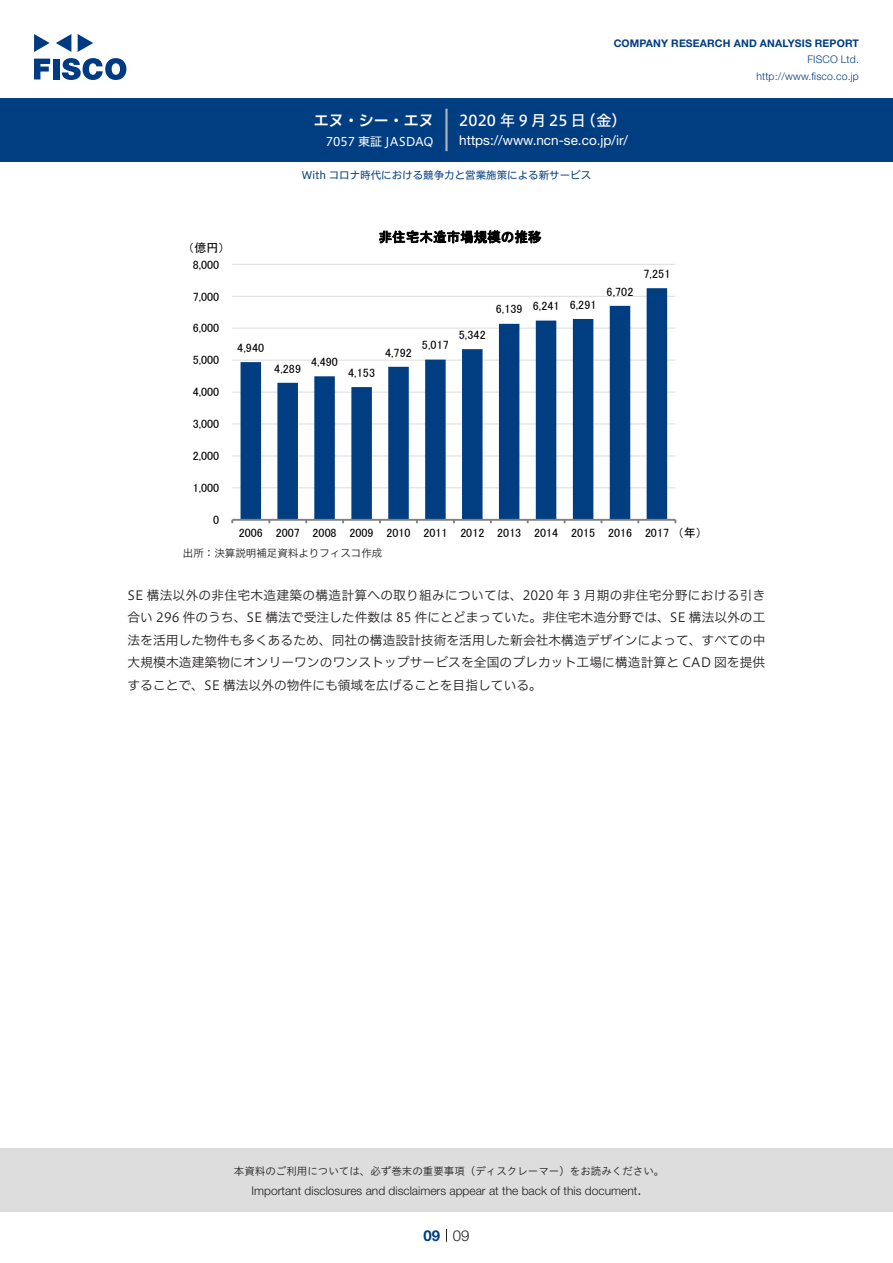
<style>
.page{position:relative;width:893px;height:1263px;background:#fff}
.page>*{position:absolute;margin:0;border:0;box-sizing:border-box;transform-origin:0 0}
.t1{font:15px "Hiragino UD Sans F Std N W5";letter-spacing:.21em;color:#fff}
.t2{font:15px "Hiragino UD Sans F Std N W6";color:#fff}
.t3{font:300 15px "Helvetica Neue LT Std";color:#231f20}
.t4{font:700 15px "Helvetica Neue LT Std";color:#003d81}
.t5{font:13.5px "Helvetica Neue LT Std";color:#fff}
.t6{font:13.5px "MS P Gothic";letter-spacing:.01em;color:#000}
.t7{font:12.75px/22.5px "Hiragino UD Sans F Std N W3";color:#231f20;text-align:justify}
.t8{font:12.15px "MS P Gothic";letter-spacing:.005em;color:#000}
.t9{font:12px "MS P Gothic";letter-spacing:.005em;color:#000}
.t10{font:300 12px "Helvetica Neue LT Std";color:#231f20}
.t11{font:12px "Hiragino UD Sans F Std N W4";color:#fff}
.t12{font:10.5px "Hiragino UD Sans Std W3";color:#231f20}
.t13{font:700 10.5px "Helvetica Neue LT Std";letter-spacing:.015em;color:#003d81}
.t14{font:300 10.5px/16.5px "Helvetica Neue LT Std";letter-spacing:.015em;color:#003d81;text-align:right}
.t15{font:10.5px "Hiragino UD Sans F Std N W4";color:#003d81}
.t16{font:10.5px "Hiragino UD Sans F Std N W3";color:#231f20}
</style>
<div class="page">
<div style="left:0;top:1148px;width:893px;height:64px;background:#ddd"></div>
<svg style="left:34px;top:59px;width:16px;height:20px"></svg>
<div style="left:53px;top:59px;width:6px;height:20px;background:#003a83"></div>
<svg style="left:62px;top:58px;width:64px;height:22px"></svg>
<svg style="left:34px;top:34px;width:16px;height:18px"></svg>
<svg style="left:78px;top:34px;width:15px;height:18px"></svg>
<svg style="left:56px;top:34px;width:15px;height:18px"></svg>
<div style="left:0;top:98px;width:893px;height:64px;background:#003d81"></div>
<hr style="left:445px;top:109px;width:3px;height:42px;background:#b5b5b6">
<svg style="left:446px;top:1229px;width:1px;height:13px"></svg>
<hr style="left:232px;top:487px;width:443px;height:1px;background:#ddd">
<hr style="left:232px;top:456px;width:443px;height:1px;background:#ddd">
<hr style="left:232px;top:424px;width:443px;height:1px;background:#ddd">
<hr style="left:232px;top:392px;width:443px;height:1px;background:#ddd">
<hr style="left:232px;top:360px;width:443px;height:1px;background:#ddd">
<hr style="left:232px;top:328px;width:443px;height:1px;background:#ddd">
<hr style="left:232px;top:296px;width:443px;height:1px;background:#ddd">
<hr style="left:232px;top:264px;width:443px;height:1px;background:#ddd">
<svg style="left:241px;top:288px;width:426px;height:231px"></svg>
<hr style="left:232px;top:519px;width:443px;height:2px;background:#808080">
<p class="t2" style="left:314px;top:109px;width:122px">エヌ・シー・エヌ</p>
<p class="t11" style="left:326px;top:132px;width:109px">7057 東証 JASDAQ</p>
<p class="t13" style="left:614px;top:37px;width:247px">COMPANY RESEARCH AND ANALYSIS REPORT</p>
<p class="t14" style="left:756px;top:51px;width:104px">FISCO Ltd. http://www.fisco.co j p.</p>
<p class="t1" style="left:581px;top:109px;width:47px">（金(</p>
<p class="t1" style="left:459px;top:109px;width:128px">2020年9月25日</p>
<p class="t5" style="left:459px;top:132px;width:170px">https: / / w w w . n c n - s e . c o j p. /i r/</p>
<p class="t15" style="left:302px;top:167px;width:291px">With コロナ時代における競争力と営業施策による新サービス</p>
<p class="t9" style="left:188px;top:242px;width:38px">（億円）</p>
<p class="t9" style="left:193px;top:258px;width:28px">8,000</p>
<p class="t9" style="left:193px;top:290px;width:28px">7,000</p>
<p class="t9" style="left:193px;top:322px;width:28px">6,000</p>
<p class="t9" style="left:193px;top:354px;width:28px">5,000</p>
<p class="t9" style="left:193px;top:386px;width:28px">4,000</p>
<p class="t9" style="left:193px;top:418px;width:28px">3,000</p>
<p class="t9" style="left:193px;top:450px;width:28px">2,000</p>
<p class="t9" style="left:193px;top:482px;width:28px">1,000</p>
<p class="t9" style="left:213px;top:514px;width:8px">0</p>
<p class="t6" style="left:378px;top:230px;width:164px">非住宅木造市場規模の推移</p>
<p class="t9" style="left:237px;top:341px;width:28px">4,940</p>
<p class="t9" style="left:311px;top:356px;width:28px">4,490</p>
<p class="t9" style="left:274px;top:362px;width:28px">4,289</p>
<p class="t8" style="left:348px;top:366px;width:28px">4,153</p>
<p class="t9" style="left:385px;top:346px;width:28px">4,792</p>
<p class="t9" style="left:422px;top:339px;width:28px">5,017</p>
<p class="t9" style="left:459px;top:329px;width:28px">5,342</p>
<p class="t9" style="left:496px;top:303px;width:28px">6,139</p>
<p class="t9" style="left:533px;top:300px;width:28px">6,241</p>
<p class="t9" style="left:570px;top:298px;width:28px">6,291</p>
<p class="t9" style="left:607px;top:285px;width:28px">6,702</p>
<p class="t8" style="left:643px;top:267px;width:28px">7,251</p>
<p class="t9" style="left:239px;top:527px;width:26px">2006</p>
<p class="t9" style="left:276px;top:527px;width:26px">2007</p>
<p class="t9" style="left:313px;top:527px;width:26px">2008</p>
<p class="t9" style="left:350px;top:527px;width:26px">2009</p>
<p class="t9" style="left:386px;top:527px;width:26px">2010</p>
<p class="t9" style="left:423px;top:527px;width:26px">2011</p>
<p class="t9" style="left:460px;top:527px;width:26px">2012</p>
<p class="t9" style="left:497px;top:527px;width:26px">2013</p>
<p class="t9" style="left:534px;top:527px;width:26px">2014</p>
<p class="t9" style="left:571px;top:527px;width:26px">2015</p>
<p class="t9" style="left:608px;top:527px;width:26px">2016</p>
<p class="t9" style="left:645px;top:527px;width:26px">2017</p>
<p class="t9" style="left:678px;top:526px;width:26px">年（ (</p>
<p class="t16" style="left:183px;top:545px;width:201px">出所：決算説明補足資料よりフィスコ作成</p>
<p class="t7" style="left:128px;top:583px;width:639px">SE 構法以外の非住宅木造建築の構造計算への取り組みについては、2020 年 3 月期の非住宅分野における引き合い 296 件のうち、SE 構法で受注した件数は 85 件にとどまっていた。非住宅木造分野では、SE 構法以外の工法を活用した物件も多くあるため、同社の構造設計技術を活用した新会社木構造デザインによって、すべての中大規模木造建築物にオンリーワンのワンストップサービスを全国のプレカット工場に構造計算と CAD 図を提供することで、SE 構法以外の物件にも領域を広げることを目指している。</p>
<p class="t12" style="left:234px;top:1163px;width:432px">本資料のご利用については、必ず巻末の重要事項（ディスクレーマー）をお読みください。</p>
<p class="t3" style="left:637px;top:1180px;width:6px">.</p>
<p class="t10" style="left:251px;top:1183px;width:387px">Important disclosures and disclaimers appear at the back of this document</p>
<p class="t4" style="left:423px;top:1226px;width:18px">09</p>
<p class="t3" style="left:453px;top:1226px;width:18px">09</p>
</div>
